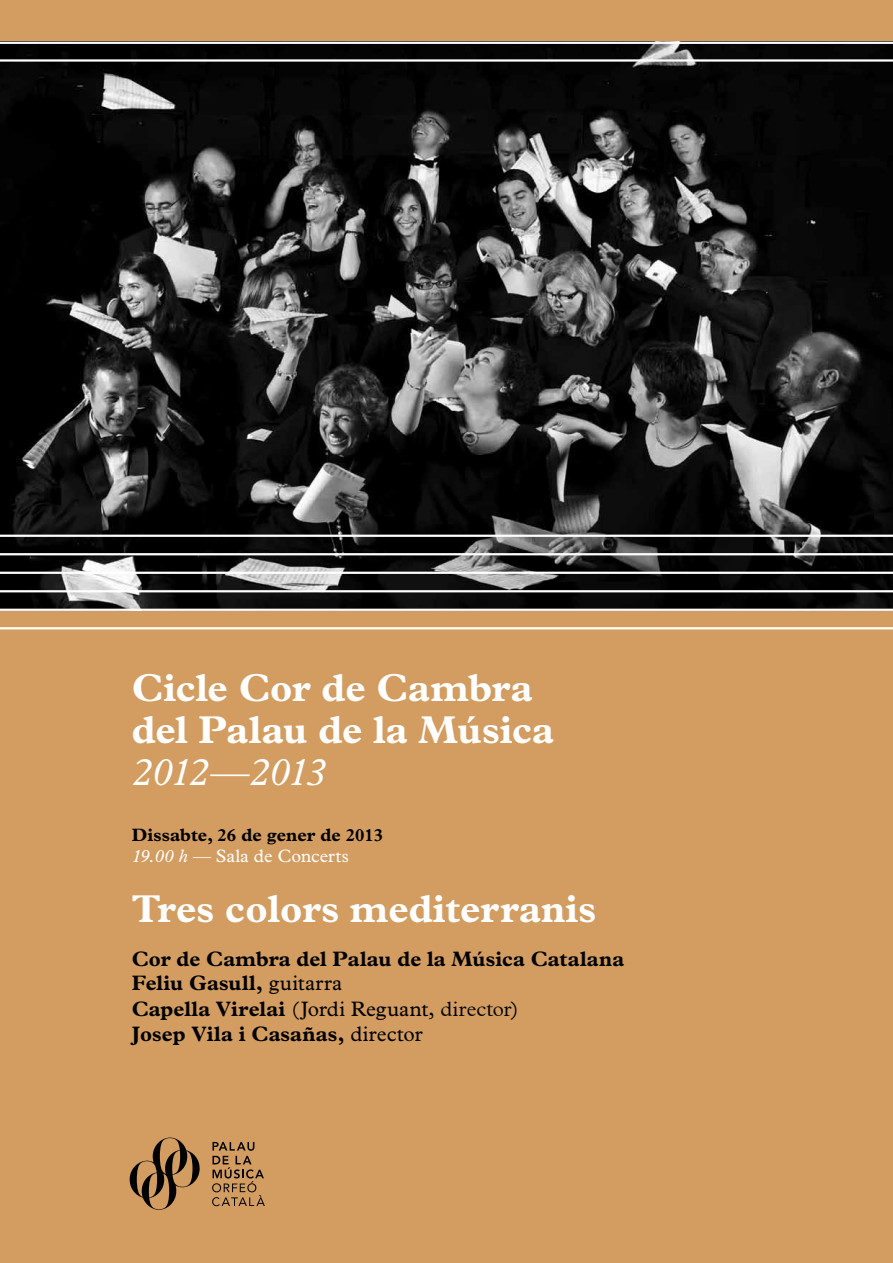
<style>
.page{position:relative;width:893px;height:1263px;background:#d39d61}
.page>*{position:absolute;margin:0;border:0;box-sizing:border-box;transform-origin:0 0}
.t1{font:700 39px/42px "Plantin";color:#fff}
.t2{font:italic 39px "Plantin";letter-spacing:-.04em;color:#fff}
.t3{font:700 21px/25px "Plantin";letter-spacing:.005em;color:#000}
.t4{font:700 18px/21px "Plantin";color:#000}
.s1{font-weight:400;font-style:italic;color:#fff}
.s2{font-weight:400;color:#fff}
.s3{font-weight:400}
.s4{font-weight:300}
</style>
<div class="page">
<img style="left:0;top:44px;width:893px;height:565px">
<hr style="left:0;top:42px;width:893px;height:2px;background:#fff">
<hr style="left:0;top:59px;width:893px;height:3px;background:#fff">
<hr style="left:0;top:609px;width:893px;height:2px;background:#fff">
<hr style="left:0;top:627px;width:893px;height:2px;background:#fff">
<hr style="left:0;top:535px;width:893px;height:2px;background:#fff">
<hr style="left:0;top:553px;width:893px;height:2px;background:#fff">
<hr style="left:0;top:572px;width:893px;height:2px;background:#fff">
<hr style="left:0;top:590px;width:893px;height:2px;background:#fff">
<svg style="left:130px;top:1137px;width:70px;height:73px"></svg>
<svg style="left:212px;top:1142px;width:53px;height:64px"></svg>
<h1 class="t1" style="left:132px;top:667px;width:424px">Cicle Cor de Cambra del Palau de la Música</h1>
<h1 class="t2" style="left:132px;top:749px;width:196px">2012—2013</h1>
<p class="t4" style="left:132px;top:824px;width:253px">Dissabte, 26 de gener de 2013<br><span class="s1">19.00 h —</span> <span class="s2">Sala de Concerts</span></p>
<h1 class="t1" style="left:132px;top:887px;width:466px">Tres colors mediterranis</h1>
<p class="t3" style="left:132px;top:946px;width:494px">Cor de Cambra del Palau de la Música Catalana Feliu Gasull, <span class="s3">guitarra<br></span>Capella Virelai <span class="s3">(Jordi Reguant,</span> <span class="s4">director</span><span class="s3">)<br></span>Josep Vila i Casañas, <span class="s3">director</span></p>
</div>
